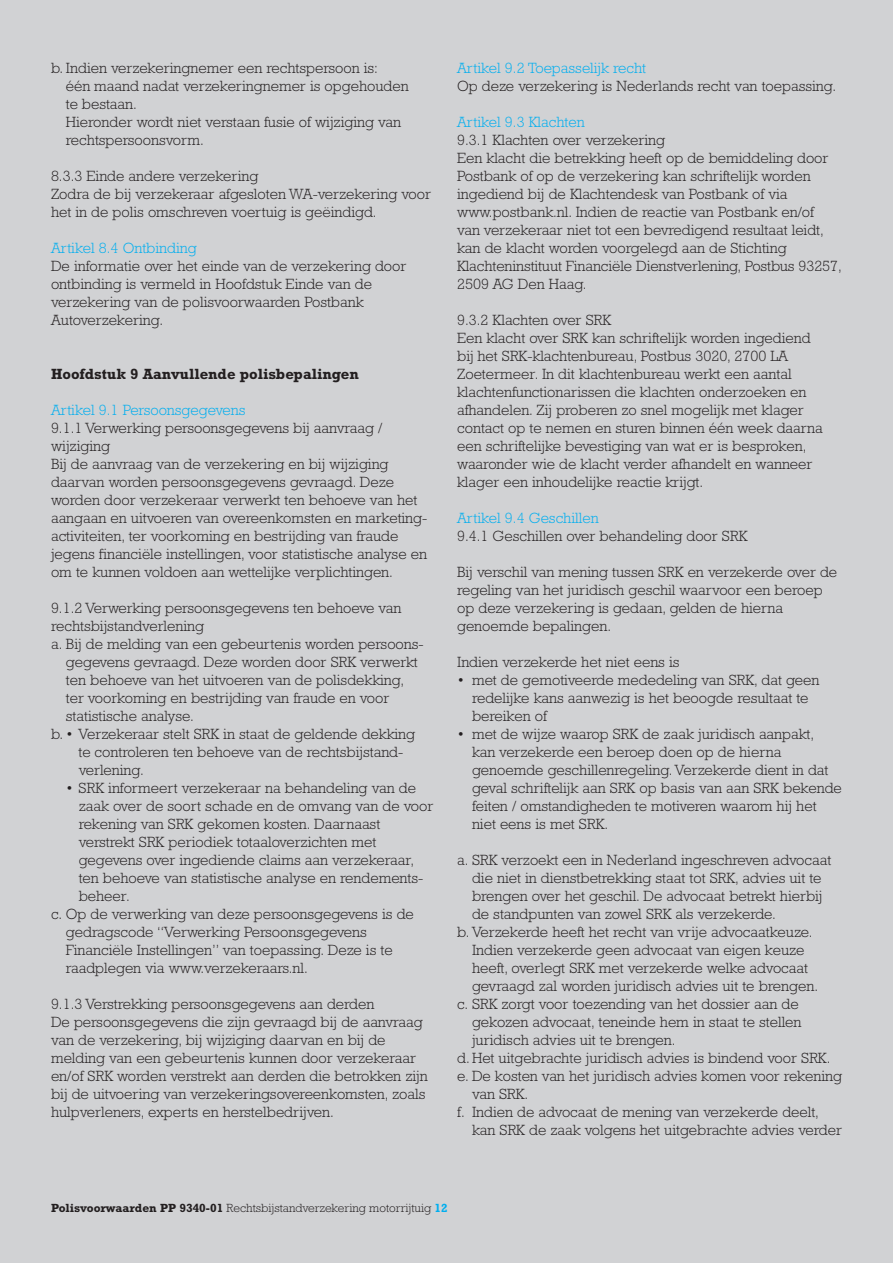
<style>
.page{position:relative;width:893px;height:1263px;background:#d1d2d4}
.page>*{position:absolute;margin:0;border:0;box-sizing:border-box;transform-origin:0 0}
.t1{font:300 15px/18px "Rockwell Std";color:#231f20}
.t2{font:300 15px "Rockwell Std";color:#00aeef}
.t3{font:700 15px "Rockwell Std";color:#231f20}
.t4{font:300 12px "Rockwell Std";color:#231f20}
.s1{font-weight:700}
.s2{font-weight:700;color:#00aeef}
</style>
<div class="page">
<p class="t1" style="left:66px;top:59px;width:344px;text-indent:-15px">b. Indien verzekeringnemer een rechtspersoon is:<br>één maand nadat verzekeringnemer is opgehouden te bestaan.<br>Hieronder wordt niet verstaan fusie of wijziging van rechtspersoonsvorm.</p>
<p class="t1" style="left:51px;top:167px;width:381px">8.3.3 Einde andere verzekering<br>Zodra de bij verzekeraar afgesloten WA-verzekering voor het in de polis omschreven voertuig is geëindigd.</p>
<p class="t2" style="left:51px;top:240px;width:147px">Artikel 8.4 Ontbinding</p>
<p class="t1" style="left:51px;top:257px;width:357px">De informatie over het einde van de verzekering door ontbinding is vermeld in Hoofdstuk Einde van de verzekering van de polisvoorwaarden Postbank Autoverzekering.</p>
<p class="t3" style="left:51px;top:365px;width:309px">Hoofdstuk 9 Aanvullende polisbepalingen</p>
<p class="t2" style="left:51px;top:402px;width:196px">Artikel 9.1 Persoonsgegevens</p>
<p class="t1" style="left:51px;top:419px;width:378px">9.1.1 Verwerking persoonsgegevens bij aanvraag / wijziging<br>Bij de aanvraag van de verzekering en bij wijziging daarvan worden persoonsgegevens gevraagd. Deze worden door verzekeraar verwerkt ten behoeve van het aangaan en uitvoeren van overeenkomsten en marketing&shy;activiteiten, ter voorkoming en bestrijding van fraude jegens financiële instellingen, voor statistische analyse en om te kunnen voldoen aan wettelijke verplichtingen.</p>
<p class="t1" style="left:51px;top:599px;width:352px">9.1.2 Verwerking persoonsgegevens ten behoeve van</p>
<p class="t1" style="left:51px;top:617px;width:155px">rechtsbijstandverlening</p>
<p class="t1" style="left:51px;top:635px;width:374px">a. Bij de melding van een gebeurtenis worden persoons-</p>
<p class="t1" style="left:66px;top:653px;width:353px">gegevens gevraagd. Deze worden door SRK verwerkt</p>
<p class="t1" style="left:66px;top:671px;width:340px">ten behoeve van het uitvoeren van de polisdekking,</p>
<p class="t1" style="left:66px;top:689px;width:325px">ter voorkoming en bestrijding van fraude en voor</p>
<p class="t1" style="left:66px;top:707px;width:130px">statistische analyse.</p>
<p class="t1" style="left:51px;top:725px;width:366px">b. • Verzekeraar stelt SRK in staat de geldende dekking</p>
<p class="t1" style="left:79px;top:743px;width:325px">te controleren ten behoeve van de rechtsbijstand-</p>
<p class="t1" style="left:79px;top:761px;width:67px">verlening.</p>
<p class="t1" style="left:66px;top:779px;width:352px">• SRK informeert verzekeraar na behandeling van de</p>
<p class="t1" style="left:79px;top:797px;width:356px">zaak over de soort schade en de omvang van de voor</p>
<p class="t1" style="left:79px;top:815px;width:303px">rekening van SRK gekomen kosten. Daarnaast</p>
<p class="t1" style="left:79px;top:833px;width:299px">verstrekt SRK periodiek totaaloverzichten met</p>
<p class="t1" style="left:79px;top:851px;width:337px">gegevens over ingediende claims aan verzekeraar,</p>
<p class="t1" style="left:79px;top:869px;width:346px">ten behoeve van statistische analyse en rendements-</p>
<p class="t1" style="left:79px;top:887px;width:53px">beheer.</p>
<p class="t1" style="left:51px;top:905px;width:364px">c. Op de verwerking van deze persoonsgegevens is de</p>
<p class="t1" style="left:66px;top:923px;width:302px">gedragscode “Verwerking Persoonsgegevens</p>
<p class="t1" style="left:66px;top:941px;width:328px">Financiële Instellingen” van toepassing. Deze is te</p>
<p class="t1" style="left:66px;top:959px;width:243px">raadplegen via www.verzekeraars.nl.</p>
<p class="t1" style="left:51px;top:995px;width:378px">9.1.3 Verstrekking persoonsgegevens aan derden<br>De persoonsgegevens die zijn gevraagd bij de aanvraag van de verzekering, bij wijziging daarvan en bij de melding van een gebeurtenis kunnen door verzekeraar en/of SRK worden verstrekt aan derden die betrokken zijn bij de uitvoering van verzekeringsovereenkomsten, zoals hulpverleners, experts en herstelbedrijven.</p>
<p class="t2" style="left:457px;top:60px;width:191px">Artikel 9.2 Toepasselijk recht</p>
<p class="t1" style="left:457px;top:77px;width:380px">Op deze verzekering is Nederlands recht van toepassing.</p>
<p class="t2" style="left:457px;top:114px;width:129px">Artikel 9.3 Klachten</p>
<p class="t1" style="left:457px;top:131px;width:386px">9.3.1 Klachten over verzekering<br>Een klacht die betrekking heeft op de bemiddeling door Postbank of op de verzekering kan schriftelijk worden ingediend bij de Klachtendesk van Postbank of via www.postbank.nl. Indien de reactie van Postbank en/of<br>van verzekeraar niet tot een bevredigend resultaat leidt, kan de klacht worden voorgelegd aan de Stichting Klachteninstituut Financiële Dienstverlening, Postbus 93257, 2509 AG Den Haag.</p>
<p class="t1" style="left:457px;top:311px;width:367px">9.3.2 Klachten over SRK<br>Een klacht over SRK kan schriftelijk worden ingediend bij het SRK-klachtenbureau, Postbus 3020, 2700 LA Zoetermeer. In dit klachtenbureau werkt een aantal klachtenfunctionarissen die klachten onderzoeken en afhandelen. Zij proberen zo snel mogelijk met klager contact op te nemen en sturen binnen één week daarna een schriftelijke bevestiging van wat er is besproken, waaronder wie de klacht verder afhandelt en wanneer klager een inhoudelijke reactie krijgt.</p>
<p class="t2" style="left:457px;top:510px;width:143px">Artikel 9.4 Geschillen</p>
<p class="t1" style="left:457px;top:527px;width:292px">9.4.1 Geschillen over behandeling door SRK</p>
<p class="t1" style="left:457px;top:563px;width:382px">Bij verschil van mening tussen SRK en verzekerde over de regeling van het juridisch geschil waarvoor een beroep op deze verzekering is gedaan, gelden de hierna genoemde bepalingen.</p>
<p class="t1" style="left:457px;top:653px;width:224px">Indien verzekerde het niet eens is</p>
<p class="t1" style="left:472px;top:671px;width:349px;text-indent:-15px">• met de gemotiveerde mededeling van SRK, dat geen redelijke kans aanwezig is het beoogde resultaat te bereiken of</p>
<p class="t1" style="left:472px;top:725px;width:371px;text-indent:-15px">• met de wijze waarop SRK de zaak juridisch aanpakt,<br>kan verzekerde een beroep doen op de hierna genoemde geschillenregeling. Verzekerde dient in dat geval schriftelijk aan SRK op basis van aan SRK bekende feiten / omstandigheden te motiveren waarom hij het niet eens is met SRK.</p>
<p class="t1" style="left:457px;top:851px;width:376px">a. SRK verzoekt een in Nederland ingeschreven advocaat</p>
<p class="t1" style="left:472px;top:869px;width:351px">die niet in dienstbetrekking staat tot SRK, advies uit te</p>
<p class="t1" style="left:472px;top:887px;width:352px">brengen over het geschil. De advocaat betrekt hierbij</p>
<p class="t1" style="left:472px;top:905px;width:305px">de standpunten van zowel SRK als verzekerde.</p>
<p class="t1" style="left:457px;top:923px;width:357px">b. Verzekerde heeft het recht van vrije advocaatkeuze.</p>
<p class="t1" style="left:472px;top:941px;width:334px">Indien verzekerde geen advocaat van eigen keuze</p>
<p class="t1" style="left:472px;top:959px;width:338px">heeft, overlegt SRK met verzekerde welke advocaat</p>
<p class="t1" style="left:472px;top:977px;width:348px">gevraagd zal worden juridisch advies uit te brengen.</p>
<p class="t1" style="left:457px;top:995px;width:343px">c. SRK zorgt voor toezending van het dossier aan de</p>
<p class="t1" style="left:472px;top:1013px;width:331px">gekozen advocaat, teneinde hem in staat te stellen</p>
<p class="t1" style="left:472px;top:1031px;width:205px">juridisch advies uit te brengen.</p>
<p class="t1" style="left:457px;top:1049px;width:375px">d.Het uitgebrachte juridisch advies is bindend voor SRK.</p>
<p class="t1" style="left:457px;top:1067px;width:386px">e. De kosten van het juridisch advies komen voor rekening</p>
<p class="t1" style="left:472px;top:1085px;width:58px">van SRK.</p>
<p class="t1" style="left:457px;top:1103px;width:363px">f. Indien de advocaat de mening van verzekerde deelt,</p>
<p class="t1" style="left:472px;top:1121px;width:371px">kan SRK de zaak volgens het uitgebrachte advies verder</p>
<p class="t4" style="left:51px;top:1201px;width:398px"><span class="s1">Polisvoorwaarden PP 9340-01</span> Rechtsbijstandverzekering motorrijtuig <span class="s2">12</span></p>
</div>
